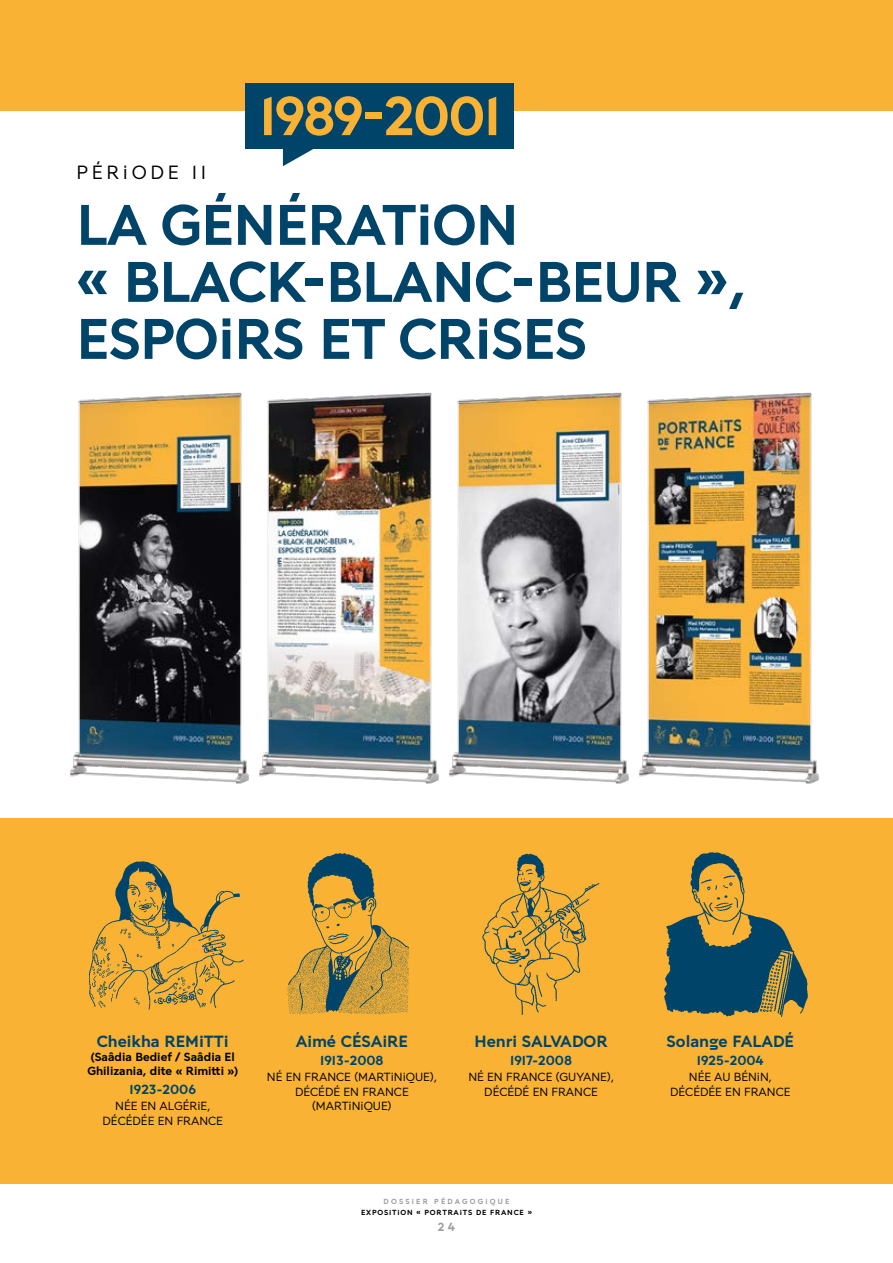
<style>
.page{position:relative;width:893px;height:1263px;background:#fff}
.page>*{position:absolute;margin:0;border:0;box-sizing:border-box;transform-origin:0 0}
.t1{font:700 57px/57px "Buffon Pro";letter-spacing:-.01em;color:#004569}
.t2{font:700 54.75px "Buffon Pro";letter-spacing:-.035em;color:#f9b234}
.t3{font:19.5px "Buffon Pro";letter-spacing:.19em;color:#000}
.t4{font:700 16.5px "Buffon Pro";color:#004569}
.t5{font:700 13.5px "Buffon Pro";letter-spacing:-.005em;color:#004569}
.t6{font:12px/14.4px "Buffon Pro";color:#000;text-align:center}
.t7{font:700 12px/14.4px "Buffon Pro";color:#000}
.t8{font:700 12px "Buffon Pro";color:#9d9d9c}
.t9{font:700 7.5px "Buffon Pro";letter-spacing:.11em;color:#000}
.t10{font:700 7.5px "Buffon Pro";letter-spacing:.29em;color:#9d9d9c}
</style>
<div class="page">
<div style="left:0;top:819px;width:893px;height:365px;background:#f9b234"></div>
<div style="left:0;top:0;width:893px;height:110px;background:#f9b234"></div>
<img style="left:70px;top:392px;width:179px;height:391px">
<img style="left:259px;top:392px;width:180px;height:391px">
<img style="left:449px;top:392px;width:180px;height:391px">
<img style="left:639px;top:392px;width:180px;height:391px">
<img style="left:89px;top:861px;width:155px;height:149px">
<img style="left:287px;top:853px;width:122px;height:162px">
<img style="left:482px;top:853px;width:118px;height:162px">
<img style="left:664px;top:852px;width:144px;height:165px">
<svg style="left:283px;top:148px;width:45px;height:18px"></svg>
<div style="left:245px;top:83px;width:269px;height:65px;background:#004569"></div>
<h2 class="t2" style="left:259px;top:80px;width:243px">1989-2001</h2>
<h3 class="t3" style="left:77px;top:161px;width:131px">PÉRIODE 11</h3>
<h1 class="t1" style="left:77px;top:197px;width:671px">LA GÉNÉRATION<br>« BLACK-BLANC-BEUR »,<br>ESPOIRS ET CRISES</h1>
<h3 class="t4" style="left:97px;top:1030px;width:134px">Cheikha REMITTI</h3>
<p class="t7" style="left:87px;top:1049px;width:152px">(Saâdia Bedief / Saâdia El<br>Ghilizania, dite « Rimitti »)</p>
<p class="t5" style="left:130px;top:1080px;width:68px">1923-2006</p>
<p class="t6" style="left:103px;top:1099px;width:122px">NÉE EN ALGÉRIE,<br>DÉCÉDÉE EN FRANCE</p>
<h3 class="t4" style="left:296px;top:1030px;width:114px">Aimé CÉSAIRE</h3>
<p class="t5" style="left:320px;top:1051px;width:65px">1913-2008</p>
<p class="t6" style="left:267px;top:1070px;width:172px">NÉ EN FRANCE (MARTINIQUE),<br>DÉCÉDÉ EN FRANCE (MARTINIQUE)</p>
<h3 class="t4" style="left:475px;top:1030px;width:135px">Henri SALVADOR</h3>
<p class="t5" style="left:510px;top:1051px;width:63px">1917-2008</p>
<p class="t6" style="left:468px;top:1070px;width:147px">NÉ EN FRANCE (GUYANE),<br>DÉCÉDÉ EN FRANCE</p>
<p class="t10" style="left:384px;top:1197px;width:127px">DOSSIER PÉDAGOGIQUE</p>
<p class="t9" style="left:361px;top:1207px;width:172px">EXPOSITION « PORTRAITS DE FRANCE »</p>
<p class="t8" style="left:438px;top:1219px;width:19px">2 4</p>
<h3 class="t4" style="left:667px;top:1030px;width:129px">Solange FALADÉ</h3>
<p class="t5" style="left:697px;top:1051px;width:68px">1925-2004</p>
<p class="t6" style="left:670px;top:1070px;width:122px">NÉE AU BÉNIN,<br>DÉCÉDÉE EN FRANCE</p>
</div>
